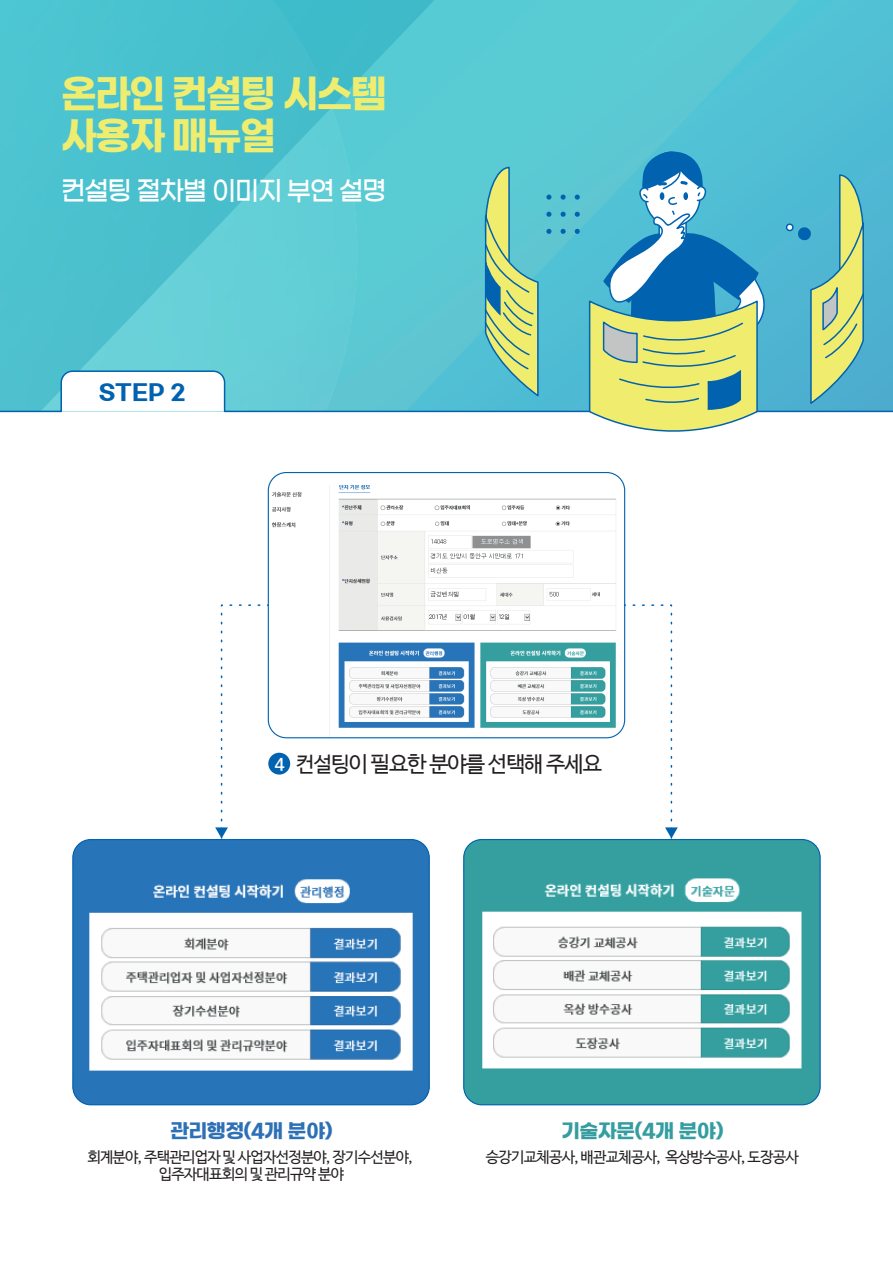
<style>
.page{position:relative;width:893px;height:1263px;background:#fff}
.page>*{position:absolute;margin:0;border:0;box-sizing:border-box;transform-origin:0 0}
.t1{font:39.3px/41.2px "Gmarket Sans TTF Bold";letter-spacing:-.05em;color:#efed6f;scale:.95 1}
.t2{font:26.7px "Gmarket Sans TTF Medium";letter-spacing:-.05em;color:#fff;scale:.95 1}
.t3{font:21.9px "Gmarket Sans TTF Bold";color:#0162b0}
.t4{font:21.6px "Nanum Barun Gothic";letter-spacing:-.05em;color:#231f20}
.t5{font:19.8px "Gmarket Sans TTF Bold";letter-spacing:-.03em;color:#2d70b6}
.t6{font:19.8px "Gmarket Sans TTF Bold";letter-spacing:-.03em;color:#359da0}
.t7{font:15px/16.5px "Nanum Barun Gothic";letter-spacing:-.05em;color:#231f20;text-align:center}
.s1{font-weight:700;font-size:16.5px;color:#fff}
.s2{font-size:21px}
</style>
<div class="page">
<svg style="left:611px;top:0;width:256px;height:150px"></svg>
<svg style="left:0;top:0;width:611px;height:150px"></svg>
<svg style="left:0;top:150px;width:893px;height:282px"></svg>
<img style="left:268px;top:484px;width:357px;height:254px">
<div style="left:268px;top:472px;width:357px;height:266px;border:1px solid #0162b0;border-radius:18px"></div>
<div style="left:268px;top:753px;width:22px;height:21px;background:#0162b0;border-radius:50%"></div>
<img style="left:479px;top:872px;width:334px;height:204px">
<div style="left:464px;top:839px;width:356px;height:33px;background:#359e9f"></div>
<div style="left:464px;top:1076px;width:356px;height:29px;background:#359e9f"></div>
<div style="left:464px;top:864px;width:15px;height:241px;background:#359e9f"></div>
<div style="left:813px;top:864px;width:7px;height:241px;background:#359e9f"></div>
<div style="left:463px;top:839px;width:358px;height:266px;border:1px solid #0162b0;border-radius:18px"></div>
<img style="left:83px;top:866px;width:334px;height:213px">
<div style="left:73px;top:839px;width:356px;height:27px;background:#2774b9"></div>
<div style="left:73px;top:1079px;width:356px;height:26px;background:#2774b9"></div>
<div style="left:73px;top:862px;width:10px;height:241px;background:#2774b9"></div>
<div style="left:417px;top:862px;width:12px;height:241px;background:#2774b9"></div>
<div style="left:72px;top:839px;width:358px;height:266px;border:1px solid #0162b0;border-radius:18px"></div>
<svg style="left:220px;top:604px;width:40px;height:3px"></svg>
<svg style="left:633px;top:604px;width:40px;height:3px"></svg>
<svg style="left:215px;top:613px;width:13px;height:225px"></svg>
<svg style="left:665px;top:613px;width:13px;height:225px"></svg>
<h1 class="t1" style="left:61px;top:76px;width:344px">온라인 컨설팅 시스템 사용자 매뉴얼</h1>
<h2 class="t2" style="left:61px;top:177px;width:344px">컨설팅 절차별 이미지 부연 설명</h2>
<h3 class="t3" style="left:99px;top:380px;width:88px">STEP 2</h3>
<h3 class="t4" style="left:275px;top:753px;width:329px"><span class="s1">4</span> <span class="s2">컨설팅</span>이 필요한 분야를 선택해 주세요</h3>
<h3 class="t5" style="left:170px;top:1119px;width:164px">관리행정(4개 분야)</h3>
<p class="t7" style="left:87px;top:1150px;width:327px">회계분야, 주택관리업자 및 사업자선정분야, 장기수선분야, 입주자대표회의 및 관리규약 분야</p>
<h3 class="t6" style="left:561px;top:1119px;width:164px">기술자문(4개 분야)</h3>
<p class="t7" style="left:486px;top:1150px;width:314px">승강기교체공사, 배관교체공사, 옥상방수공사, 도장공사</p>
</div>
